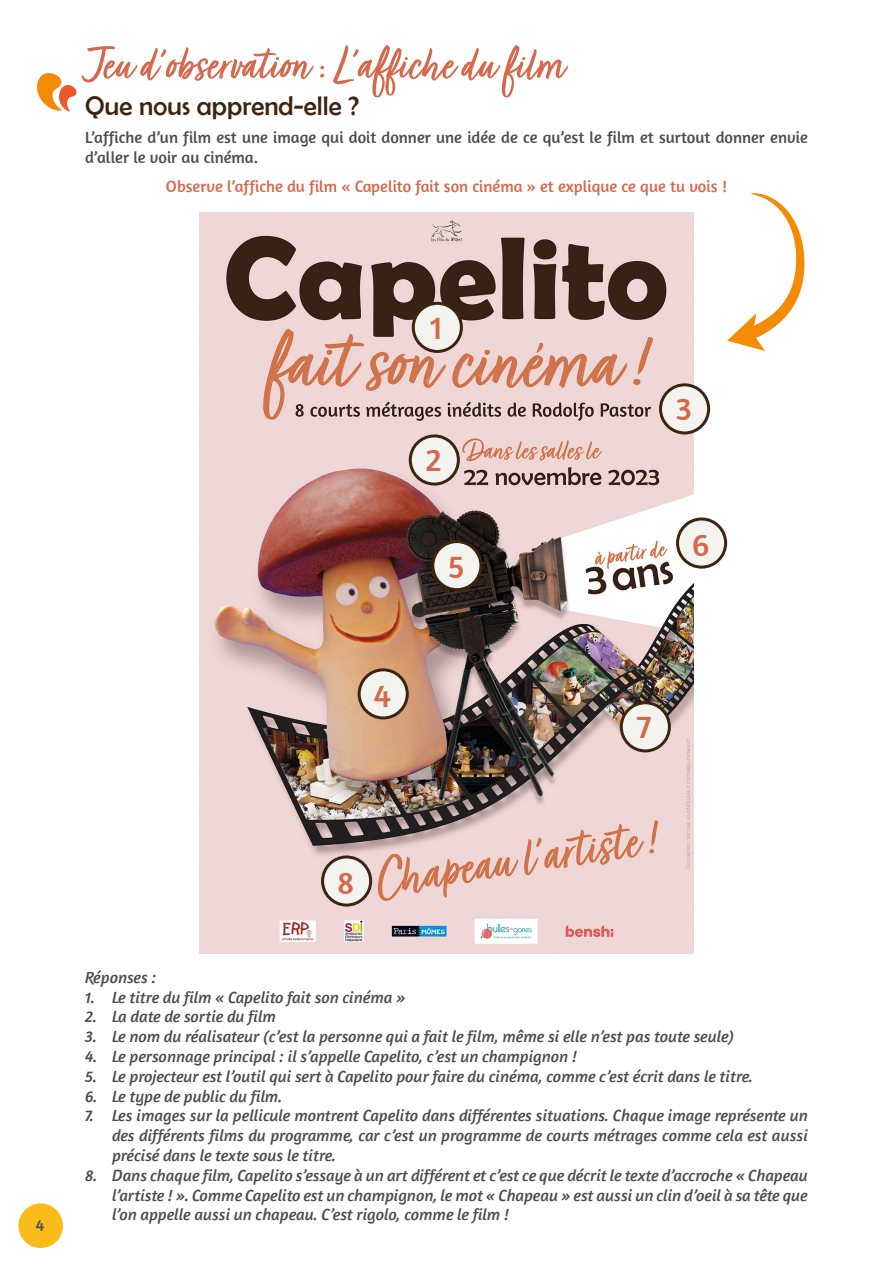
<style>
.page{position:relative;width:893px;height:1263px;background:#fff}
.page>*{position:absolute;margin:0;border:0;box-sizing:border-box;transform-origin:0 0}
.Titre{font:52.5px "Turbinado Pro";color:#d5684b}
.Question{font:33px "Amaranth";color:#d5684b}
.Titre_du_film{font:27px "Berlin Sans FB";color:#3d2411}
.Texte{font:italic 16.5px/19.8px "Amaranth";color:#4d4b4b;text-align:justify}
.Texte-2{font:16.5px/19.8px "Amaranth";color:#4d4b4b}
.Question-2{font:16.5px "Amaranth";color:#d5684b}
</style>
<div class="page">
<hr style="left:892px;top:1037px;width:1px;height:226px;background:#ffce36">
<img style="left:200px;top:213px;width:493px;height:740px">
<div style="left:413px;top:303px;width:48px;height:48px;background:#f3f3f0;border-radius:50%"></div>
<div style="left:412px;top:302px;width:51px;height:51px;border:3px solid #3d2411;border-radius:50%"></div>
<div style="left:410px;top:436px;width:48px;height:48px;background:#f3f3f0;border-radius:50%"></div>
<div style="left:409px;top:434px;width:51px;height:52px;border:3px solid #3d2411;border-radius:50%"></div>
<div style="left:660px;top:385px;width:49px;height:48px;background:#f3f3f0;border-radius:50%"></div>
<div style="left:659px;top:383px;width:51px;height:51px;border:3px solid #3d2411;border-radius:50%"></div>
<div style="left:359px;top:670px;width:48px;height:48px;background:#f3f3f0;border-radius:50%"></div>
<div style="left:358px;top:668px;width:51px;height:51px;border:3px solid #3d2411;border-radius:50%"></div>
<div style="left:433px;top:542px;width:48px;height:48px;background:#f3f3f0;border-radius:50%"></div>
<div style="left:431px;top:540px;width:51px;height:51px;border:3px solid #3d2411;border-radius:50%"></div>
<div style="left:677px;top:519px;width:49px;height:48px;background:#f3f3f0;border-radius:50%"></div>
<div style="left:676px;top:517px;width:51px;height:52px;border:3px solid #3d2411;border-radius:50%"></div>
<div style="left:621px;top:703px;width:48px;height:48px;background:#f3f3f0;border-radius:50%"></div>
<div style="left:620px;top:701px;width:51px;height:51px;border:3px solid #3d2411;border-radius:50%"></div>
<div style="left:323px;top:857px;width:48px;height:48px;background:#f3f3f0;border-radius:50%"></div>
<div style="left:321px;top:855px;width:51px;height:51px;border:3px solid #3d2411;border-radius:50%"></div>
<svg style="left:37px;top:73px;width:40px;height:39px"></svg>
<svg style="left:727px;top:193px;width:77px;height:158px"></svg>
<div style="left:18px;top:1203px;width:45px;height:45px;background:#fbbb18;border-radius:50%"></div>
<p class="Titre" style="left:85px;top:36px;width:480px">Jeu d’observation : L’affiche du film</p>
<p class="Titre_du_film" style="left:85px;top:91px;width:276px">Que nous apprend-elle ?</p>
<p class="Texte-2" style="left:85px;top:128px;width:724px">L’affiche d’un film est une image qui doit donner une idée de ce qu’est le film et surtout donner envie d’aller le voir au cinéma.</p>
<p class="Question-2" style="left:166px;top:176px;width:562px">Observe l’affiche du film « Capelito fait son cinéma » et explique ce que tu vois !</p>
<p class="Question" style="left:430px;top:308px;width:14px">1</p>
<p class="Question" style="left:425px;top:440px;width:18px">2</p>
<p class="Question" style="left:448px;top:548px;width:18px">5</p>
<p class="Question" style="left:374px;top:676px;width:19px">4</p>
<p class="Question" style="left:675px;top:389px;width:18px">3</p>
<p class="Question" style="left:692px;top:525px;width:19px">6</p>
<p class="Question" style="left:637px;top:707px;width:17px">7</p>
<p class="Texte-2" style="left:36px;top:1215px;width:10px">4</p>
<p class="Question" style="left:337px;top:863px;width:19px">8</p>
<p class="Texte" style="left:85px;top:967px;width:73px">Réponses :</p>
<p class="Texte" style="left:85px;top:987px;width:322px">1. Le titre du film « Capelito fait son cinéma »</p>
<p class="Texte" style="left:85px;top:1007px;width:192px">2. La date de sortie du film</p>
<p class="Texte" style="left:85px;top:1027px;width:651px">3. Le nom du réalisateur (c’est la personne qui a fait le film, même si elle n’est pas toute seule)</p>
<p class="Texte" style="left:85px;top:1047px;width:494px">4. Le personnage principal : il s’appelle Capelito, c’est un champignon !</p>
<p class="Texte" style="left:85px;top:1066px;width:670px">5. Le projecteur est l’outil qui sert à Capelito pour faire du cinéma, comme c’est écrit dans le titre.</p>
<p class="Texte" style="left:85px;top:1086px;width:199px">6. Le type de public du film.</p>
<p class="Texte" style="left:112px;top:1106px;width:697px;text-indent:-27px">7. Les images sur la pellicule montrent Capelito dans différentes situations. Chaque image représente un des différents films du programme, car c’est un programme de courts métrages comme cela est aussi précisé dans le texte sous le titre.</p>
<p class="Texte" style="left:112px;top:1165px;width:697px;text-indent:-27px">8. Dans chaque film, Capelito s’essaye à un art différent et c’est ce que décrit le texte d’accroche « Chapeau l’artiste ! ». Comme Capelito est un champignon, le mot « Chapeau » est aussi un clin d’oeil à sa tête que l’on appelle aussi un chapeau. C’est rigolo, comme le film !</p>
</div>
